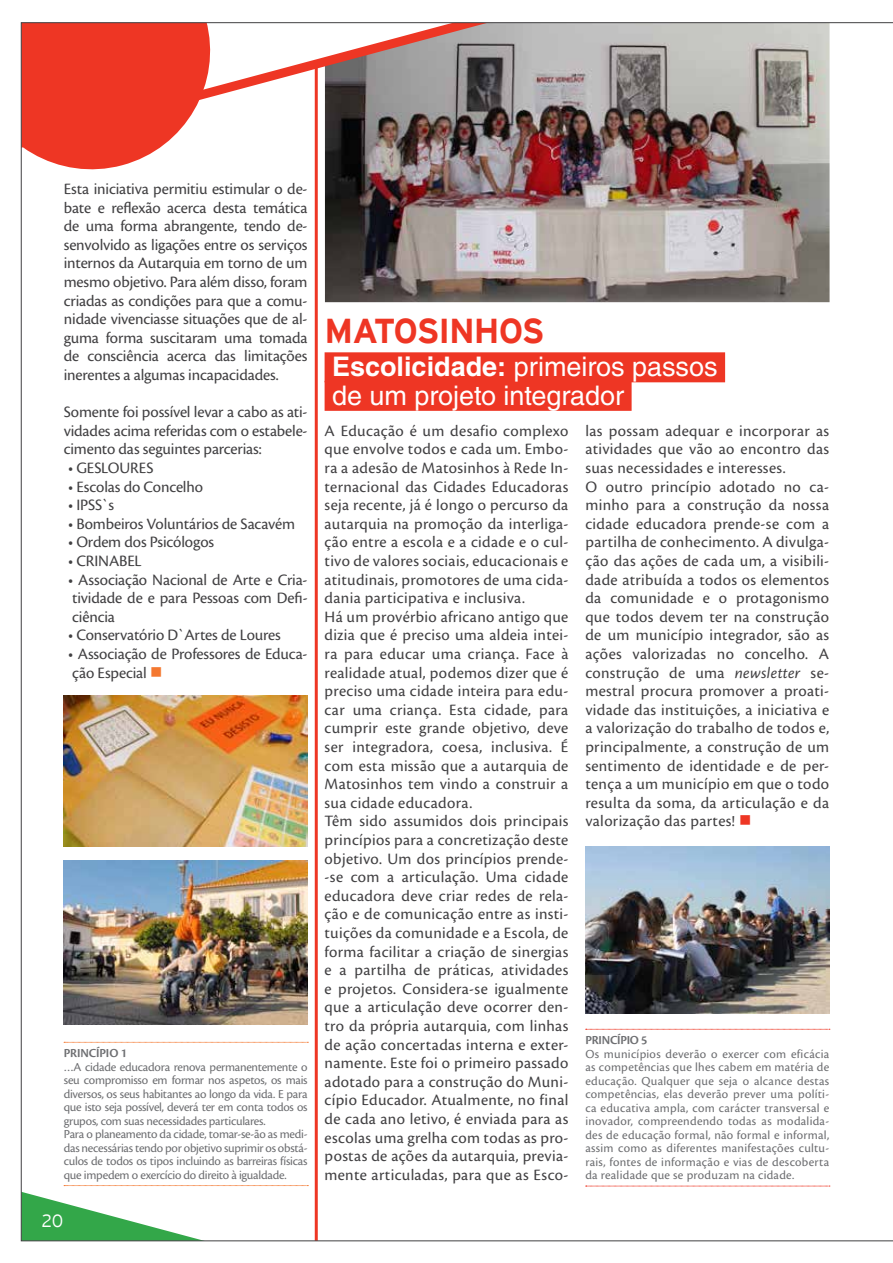
<style>
.page{position:relative;width:893px;height:1263px;background:#fff}
.page>*{position:absolute;margin:0;border:0;box-sizing:border-box;transform-origin:0 0}
.t1{font:700 34.5px "Interstate";letter-spacing:-.03em;color:#ee3624}
.t2{font:27px/28.5px "Helvetica LT Std";color:#fff}
.t3{font:300 18px "Interstate";color:#fff}
.t4{font:16.5px/18.6px "Cronos Pro";letter-spacing:.02em;color:#414042;text-align:justify}
.t5{font:16.5px/18.6px "Cronos Pro";letter-spacing:-.01em;color:#414042}
.t6{font:12.75px/13.5px "Cronos Pro";letter-spacing:-.02em;color:#6d6e71;text-align:justify}
.t7{font:600 12.75px "Cronos Pro";letter-spacing:-.015em;color:#6d6e71}
.s1{color:#f47830}
.s2{font-weight:700}
.s3{font-style:italic}
.s4{color:#ee3624}
</style>
<div class="page">
<img style="left:20px;top:22px;width:873px;height:1220px">
<p class="t4" style="left:64px;top:180px;width:245px">Esta iniciativa permitiu estimular o de‑ bate e reflexão acerca desta temática de uma forma abrangente, tendo de‑ senvolvido as ligações entre os serviços internos da Autarquia em torno de um mesmo objetivo. Para além disso, foram criadas as condições para que a comu‑ nidade vivenciasse situações que de al‑ guma forma suscitaram uma tomada de consciência acerca das limitações inerentes a algumas incapacidades.</p>
<p class="t4" style="left:64px;top:403px;width:245px">Somente foi possível levar a cabo as ati‑ vidades acima referidas com o estabele‑ cimento das seguintes parcerias:</p>
<p class="t5" style="left:68px;top:459px;width:87px">• GESLOURES</p>
<p class="t5" style="left:68px;top:477px;width:136px">• Escolas do Concelho</p>
<p class="t4" style="left:68px;top:496px;width:48px">• IPSS`s</p>
<p class="t5" style="left:68px;top:514px;width:229px">• Bombeiros Voluntários de Sacavém</p>
<p class="t5" style="left:68px;top:533px;width:148px">• Ordem dos Psicólogos</p>
<p class="t5" style="left:68px;top:552px;width:75px">• CRINABEL</p>
<p class="t4" style="left:68px;top:570px;width:241px">• Associação Nacional de Arte e Cria‑ tividade de e para Pessoas com Defi‑ ciência</p>
<p class="t5" style="left:68px;top:626px;width:214px">• Conservatório D`Artes de Loures</p>
<p class="t5" style="left:68px;top:645px;width:241px">• Associação de Professores de Educa‑ ção Especial <span class="s1">■</span></p>
<p class="t7" style="left:64px;top:1046px;width:14px">PRINC</p>
<p class="t7" style="left:96px;top:1046px;width:32px">ÍPIO 1</p>
<p class="t6" style="left:64px;top:1060px;width:245px;text-align:left">…A cidade educadora renova permanentemente o seu compromisso em formar nos aspetos, os mais diversos, os seus habitantes ao longo da vida. E para que isto seja possível, deverá ter em conta todos os grupos, com suas necessidades particulares.<br>Para o planeamento da cidade, tomar‑se‑ão as medi‑ das necessárias tendo por objetivo suprimir os obstá‑ culos de todos os tipos incluindo as barreiras físicas que impedem o exercício do direito à igualdade.</p>
<p class="t3" style="left:42px;top:1210px;width:23px">20</p>
<h1 class="t1" style="left:325px;top:312px;width:221px">MATOSIN HOS</h1>
<h2 class="t2" style="left:332px;top:353px;width:387px"><span class="s2">Escolicidade:</span> primeiros passos de um projeto integrador</h2>
<p class="t4" style="left:325px;top:421px;width:245px;text-align:left">A Educação é um desafio complexo que envolve todos e cada um. Embo‑ ra a adesão de Matosinhos à Rede In‑ ternacional das Cidades Educadoras seja recente, já é longo o percurso da autarquia na promoção da interliga‑ ção entre a escola e a cidade e o cul‑ tivo de valores sociais, educacionais e atitudinais, promotores de uma cida‑ dania participativa e inclusiva.<br>Há um provérbio africano antigo que dizia que é preciso uma aldeia intei‑ ra para educar uma criança. Face à realidade atual, podemos dizer que é preciso uma cidade inteira para edu‑ car uma criança. Esta cidade, para cumprir este grande objetivo, deve ser integradora, coesa, inclusiva. É com esta missão que a autarquia de Matosinhos tem vindo a construir a sua cidade educadora.<br>Têm sido assumidos dois principais princípios para a concretização deste objetivo. Um dos princípios prende-‑se com a articulação. Uma cidade educadora deve criar redes de rela‑ ção e de comunicação entre as insti‑ tuições da comunidade e a Escola, de forma facilitar a criação de sinergias e a partilha de práticas, atividades e projetos. Considera‑se igualmente que a articulação deve ocorrer den‑ tro da própria autarquia, com linhas de ação concertadas interna e exter‑ namente. Este foi o primeiro passado adotado para a construção do Muni‑ cípio Educador. Atualmente, no final de cada ano letivo, é enviada para as escolas uma grelha com todas as pro‑ postas de ações da autarquia, previa‑ mente articuladas, para que as Esco‑</p>
<p class="t4" style="left:585px;top:421px;width:245px;text-align:left">las possam adequar e incorporar as atividades que vão ao encontro das suas necessidades e interesses.<br>O outro princípio adotado no ca‑ minho para a construção da nossa cidade educadora prende‑se com a partilha de conhecimento. A divulga‑ ção das ações de cada um, a visibili‑ dade atribuída a todos os elementos da comunidade e o protagonismo que todos devem ter na construção de um município integrador, são as ações valorizadas no concelho. A construção de uma <span class="s3">newsletter</span> se‑ mestral procura promover a proati‑ vidade das instituições, a iniciativa e a valorização do trabalho de todos e, principalmente, a construção de um sentimento de identidade e de per‑ tença a um município em que o todo resulta da soma, da articulação e da valorização das partes! <span class="s4">■</span></p>
<p class="t7" style="left:585px;top:1033px;width:14px">PRINC</p>
<p class="t7" style="left:617px;top:1033px;width:32px">ÍPIO 5</p>
<p class="t6" style="left:585px;top:1047px;width:245px">Os municípios deverão o exercer com eficácia as competências que lhes cabem em matéria de educação. Qualquer que seja o alcance destas competências, elas deverão prever uma políti‑ ca educativa ampla, com carácter transversal e inovador, compreendendo todas as modalida‑ des de educação formal, não formal e informal, assim como as diferentes manifestações cultu‑ rais, fontes de informação e vias de descoberta da realidade que se produzam na cidade.</p>
</div>
